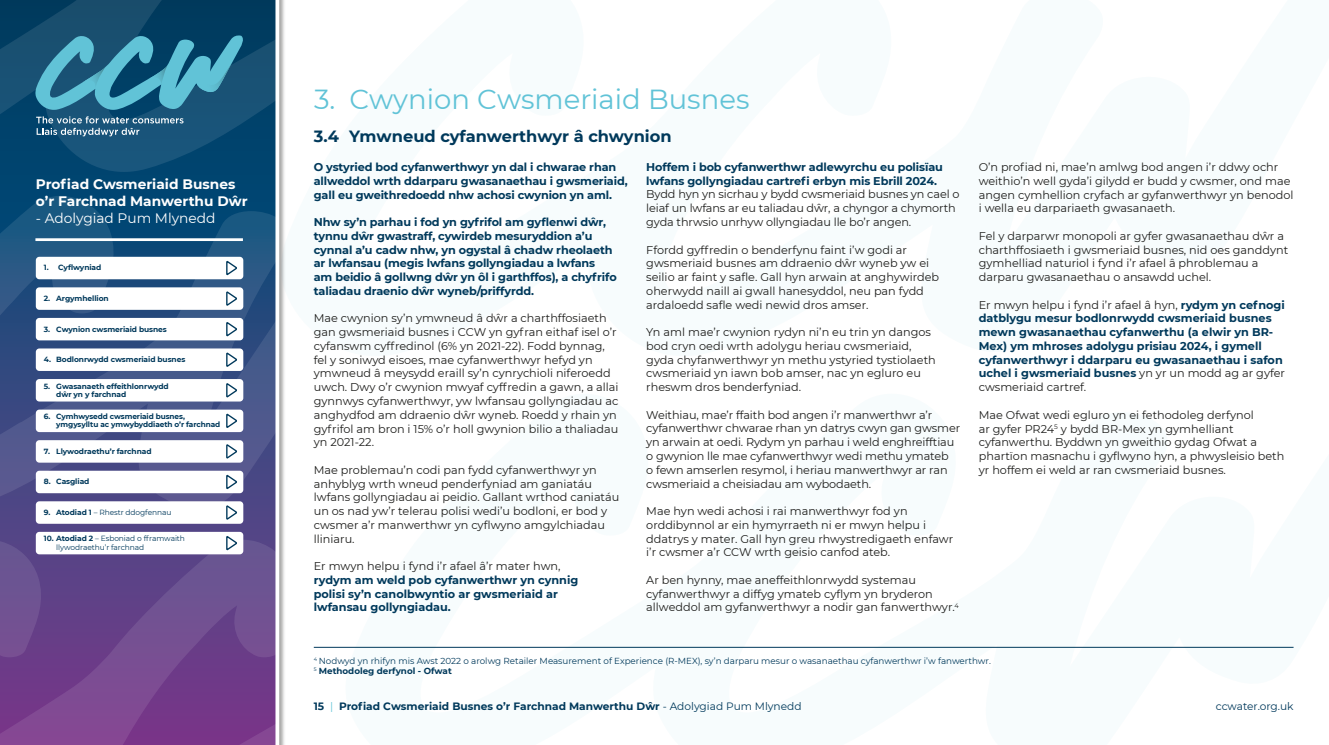
<style>
.page{position:relative;width:1329px;height:745px;background:#fff}
.page>*{position:absolute;margin:0;border:0;box-sizing:border-box;transform-origin:0 0}
.t1{font:27.5px "Montserrat";color:#61c3d7}
.t2{font:700 16.25px "Montserrat";color:#00395b}
.t3{font:700 13.75px/16.5px "Montserrat";color:#fff}
.t4{font:13.75px "Montserrat";color:#fff}
.t5{font:11.25px/13.8px "Montserrat";color:#1d1d1b}
.t6{font:700 11.25px/13.8px "Montserrat";letter-spacing:-.01em;color:#00395b}
.t7{font:700 10.62px "Montserrat";color:#00395b}
.t8{font:10.62px "Montserrat";letter-spacing:-.01em;color:#00395b}
.t9{font:8.75px/10.5px "Montserrat";color:#00395b}
.t10{font:700 7.5px/8.1px "Montserrat";letter-spacing:-.01em;color:#00395b}
.t11{font:7.5px/8.1px "Montserrat";letter-spacing:-.01em;color:#00395b}
.s1{font-weight:700}
.s2{font-weight:400;color:#1d1d1b}
.s3{font-weight:400;color:#61c3d7}
.s4{font-weight:400}
</style>
<div class="page">
<hr style="left:314px;top:646px;width:979px;height:1px;background:#00395b">
<div style="left:0;top:0;width:285px;height:744px;background:#1d1d1b;opacity:.4"></div>
<svg style="left:0;top:172px;width:275px;height:367px;background:#1f487a"></svg>
<svg style="left:0;top:539px;width:275px;height:205px;background:#6e458c"></svg>
<svg style="left:0;top:0;width:275px;height:172px;background:#0b476d"></svg>
<svg style="left:0;top:196px;width:275px;height:316px;background:#315283"></svg>
<hr style="left:35px;top:238px;width:208px;height:3px;background:#fff">
<svg style="left:35px;top:35px;width:210px;height:75px;background:#307b98"></svg>
<img style="left:82px;top:67px;width:23px;height:22px">
<img style="left:148px;top:65px;width:20px;height:19px">
<img style="left:196px;top:62px;width:36px;height:30px">
<svg style="left:36px;top:116px;width:147px;height:20px;background:#437391"></svg>
<svg style="left:275px;top:0;width:4px;height:744px"></svg>
<div style="left:36px;top:256px;width:207px;height:23px;background:#fff;border-radius:4px"></div>
<svg style="left:226px;top:260px;width:11px;height:15px"></svg>
<div style="left:36px;top:287px;width:207px;height:22px;background:#fff;border-radius:4px"></div>
<svg style="left:226px;top:291px;width:11px;height:14px"></svg>
<div style="left:36px;top:318px;width:207px;height:22px;background:#fff;border-radius:4px"></div>
<svg style="left:226px;top:322px;width:11px;height:14px"></svg>
<div style="left:36px;top:348px;width:207px;height:23px;background:#fff;border-radius:4px"></div>
<svg style="left:226px;top:352px;width:11px;height:14px"></svg>
<div style="left:36px;top:379px;width:207px;height:22px;background:#fff;border-radius:4px"></div>
<svg style="left:226px;top:383px;width:11px;height:14px"></svg>
<div style="left:36px;top:409px;width:207px;height:23px;background:#fff;border-radius:4px"></div>
<svg style="left:226px;top:413px;width:11px;height:15px"></svg>
<div style="left:36px;top:440px;width:207px;height:22px;background:#fff;border-radius:4px"></div>
<svg style="left:226px;top:444px;width:11px;height:14px"></svg>
<div style="left:36px;top:470px;width:207px;height:23px;background:#fff;border-radius:4px"></div>
<svg style="left:226px;top:474px;width:11px;height:15px"></svg>
<div style="left:36px;top:501px;width:207px;height:22px;background:#fff;border-radius:4px"></div>
<svg style="left:226px;top:505px;width:11px;height:14px"></svg>
<div style="left:36px;top:531px;width:207px;height:23px;background:#fff;border-radius:4px"></div>
<svg style="left:226px;top:536px;width:11px;height:14px"></svg>
<p class="t3" style="left:36px;top:175px;width:213px">Profiad Cwsmeriaid Busnes o’r Farchnad Manwerthu Dŵr</p>
<p class="t4" style="left:36px;top:208px;width:181px">- Adolygiad Pum Mlynedd</p>
<p class="t10" style="left:44px;top:263px;width:59px">1. Cyflwyniad</p>
<p class="t10" style="left:44px;top:294px;width:66px">2. Argymhellion</p>
<p class="t10" style="left:44px;top:324px;width:125px">3. Cwynion cwsmeriaid busnes</p>
<p class="t10" style="left:44px;top:355px;width:143px">4. Bodlonrwydd cwsmeriaid busnes</p>
<p class="t10" style="left:56px;top:381px;width:114px;text-indent:-12px">5. Gwasanaeth effeithlonrwydd dŵr yn y farchnad</p>
<p class="t10" style="left:56px;top:412px;width:165px;text-indent:-12px">6. Cymhwysedd cwsmeriaid busnes, ymgysylltu ac ymwybyddiaeth o’r farchnad</p>
<p class="t10" style="left:44px;top:446px;width:109px">7. Llywodraethu’r farchnad</p>
<p class="t10" style="left:44px;top:477px;width:47px">8. Casgliad</p>
<p class="t11" style="left:44px;top:507px;width:129px"><span class="s1">9. Atodiad 1</span> – Rhestr ddogfennau</p>
<p class="t11" style="left:56px;top:534px;width:130px;text-indent:-12px"><span class="s1">10. Atodiad 2</span> – Esboniad o fframwaith llywodraethu’r farchnad</p>
<h1 class="t1" style="left:314px;top:80px;width:437px">3. Cwynion Cwsmeriaid Busnes</h1>
<h2 class="t2" style="left:314px;top:125px;width:359px">3.4 Ymwneud cyfanwerthwyr â chwynion</h2>
<p class="t6" style="left:314px;top:159px;width:315px">O ystyried bod cyfanwerthwyr yn dal i chwarae rhan allweddol wrth ddarparu gwasanaethau i gwsmeriaid, gall eu gweithredoedd nhw achosi cwynion yn aml.</p>
<p class="t6" style="left:314px;top:214px;width:304px">Nhw sy’n parhau i fod yn gyfrifol am gyflenwi dŵr, tynnu dŵr gwastraff, cywirdeb mesuryddion a’u cynnal a’u cadw nhw, yn ogystal â chadw rheolaeth ar lwfansau (megis lwfans gollyngiadau a lwfans<br>am beidio â gollwng dŵr yn ôl i garthffos), a chyfrifo taliadau draenio dŵr wyneb/priffyrdd.</p>
<p class="t5" style="left:314px;top:311px;width:306px">Mae cwynion sy’n ymwneud â dŵr a charthffosiaeth gan gwsmeriaid busnes i CCW yn gyfran eithaf isel o’r cyfanswm cyffredinol (6% yn 2021-22). Fodd bynnag, fel y soniwyd eisoes, mae cyfanwerthwyr hefyd yn ymwneud â meysydd eraill sy’n cynrychioli niferoedd uwch. Dwy o’r cwynion mwyaf cyffredin a gawn, a allai gynnwys cyfanwerthwyr, yw lwfansau gollyngiadau ac anghydfod am ddraenio dŵr wyneb. Roedd y rhain yn gyfrifol am bron i 15% o’r holl gwynion bilio a thaliadau yn 2021-22.</p>
<p class="t5" style="left:314px;top:462px;width:307px">Mae problemau’n codi pan fydd cyfanwerthwyr yn anhyblyg wrth wneud penderfyniad am ganiatáu lwfans gollyngiadau ai peidio. Gallant wrthod caniatáu un os nad yw’r telerau polisi wedi’u bodloni, er bod y cwsmer a’r manwerthwr yn cyflwyno amgylchiadau lliniaru.</p>
<p class="t5" style="left:314px;top:558px;width:248px">Er mwyn helpu i fynd i’r afael â’r mater hwn,</p>
<p class="t6" style="left:314px;top:572px;width:266px">rydym am weld pob cyfanwerthwr yn cynnig polisi sy’n canolbwyntio ar gwsmeriaid ar lwfansau gollyngiadau.</p>
<p class="t6" style="left:646px;top:159px;width:298px">Hoffem i bob cyfanwerthwr adlewyrchu eu polisïau lwfans gollyngiadau cartrefi erbyn mis Ebrill 2024.</p>
<p class="t5" style="left:646px;top:187px;width:315px">Bydd hyn yn sicrhau y bydd cwsmeriaid busnes yn cael o leiaf un lwfans ar eu taliadau dŵr, a chyngor a chymorth gyda thrwsio unrhyw ollyngiadau lle bo’r angen.</p>
<p class="t5" style="left:646px;top:242px;width:294px">Ffordd gyffredin o benderfynu faint i’w godi ar gwsmeriaid busnes am ddraenio dŵr wyneb yw ei seilio ar faint y safle. Gall hyn arwain at anghywirdeb oherwydd naill ai gwall hanesyddol, neu pan fydd ardaloedd safle wedi newid dros amser.</p>
<p class="t5" style="left:646px;top:324px;width:291px">Yn aml mae’r cwynion rydyn ni’n eu trin yn dangos bod cryn oedi wrth adolygu heriau cwsmeriaid, gyda chyfanwerthwyr yn methu ystyried tystiolaeth cwsmeriaid yn iawn bob amser, nac yn egluro eu rheswm dros benderfyniad.</p>
<p class="t5" style="left:646px;top:407px;width:315px">Weithiau, mae’r ffaith bod angen i’r manwerthwr a’r cyfanwerthwr chwarae rhan yn datrys cwyn gan gwsmer yn arwain at oedi. Rydym yn parhau i weld enghreifftiau o gwynion lle mae cyfanwerthwyr wedi methu ymateb<br>o fewn amserlen resymol, i heriau manwerthwyr ar ran cwsmeriaid a cheisiadau am wybodaeth.</p>
<p class="t5" style="left:646px;top:503px;width:309px">Mae hyn wedi achosi i rai manwerthwyr fod yn orddibynnol ar ein hymyrraeth ni er mwyn helpu i ddatrys y mater. Gall hyn greu rhwystredigaeth enfawr i’r cwsmer a’r CCW wrth geisio canfod ateb.</p>
<p class="t5" style="left:646px;top:572px;width:314px">Ar ben hynny, mae aneffeithlonrwydd systemau cyfanwerthwyr a diffyg ymateb cyflym yn bryderon allweddol am gyfanwerthwyr a nodir gan fanwerthwyr.<sup>4</sup></p>
<p class="t5" style="left:979px;top:160px;width:316px">O’n profiad ni, mae’n amlwg bod angen i’r ddwy ochr weithio’n well gyda’i gilydd er budd y cwsmer, ond mae angen cymhellion cryfach ar gyfanwerthwyr yn benodol i wella eu darpariaeth gwasanaeth.</p>
<p class="t5" style="left:979px;top:228px;width:311px">Fel y darparwr monopoli ar gyfer gwasanaethau dŵr a charthffosiaeth i gwsmeriaid busnes, nid oes ganddynt gymhelliad naturiol i fynd i’r afael â phroblemau a darparu gwasanaethau o ansawdd uchel.</p>
<p class="t6" style="left:979px;top:297px;width:308px"><span class="s2">Er mwyn helpu i fynd i’r afael â hyn,</span> rydym yn cefnogi datblygu mesur bodlonrwydd cwsmeriaid busnes mewn gwasanaethau cyfanwerthu (a elwir yn BR-Mex) ym mhroses adolygu prisiau 2024, i gymell cyfanwerthwyr i ddarparu eu gwasanaethau i safon uchel i gwsmeriaid busnes <span class="s2">yn yr un modd ag ar gyfer cwsmeriaid cartref.</span></p>
<p class="t5" style="left:979px;top:407px;width:307px">Mae Ofwat wedi egluro yn ei fethodoleg derfynol<br>ar gyfer PR24<sup>5</sup> y bydd BR-Mex yn gymhelliant cyfanwerthu. Byddwn yn gweithio gydag Ofwat a phartïon masnachu i gyflwyno hyn, a phwysleisio beth yr hoffem ei weld ar ran cwsmeriaid busnes.</p>
<p class="t9" style="left:314px;top:654px;width:678px"><sup>4</sup> Nodwyd yn rhifyn mis Awst 2022 o arolwg Retailer Measurement of Experience (R-MEX), sy’n darparu mesur o wasanaethau cyfanwerthwr i’w fanwerthwr.<br><sup>5</sup> <span class="s1">Methodoleg derfynol - Ofwat</span></p>
<p class="t7" style="left:314px;top:697px;width:489px">15 <span class="s3">|</span> Profiad Cwsmeriaid Busnes o’r Farchnad Manwerthu Dŵr <span class="s4">- Adolygiad Pum Mlynedd</span></p>
<p class="t8" style="left:1216px;top:698px;width:79px">ccwater.org.uk</p>
</div>
